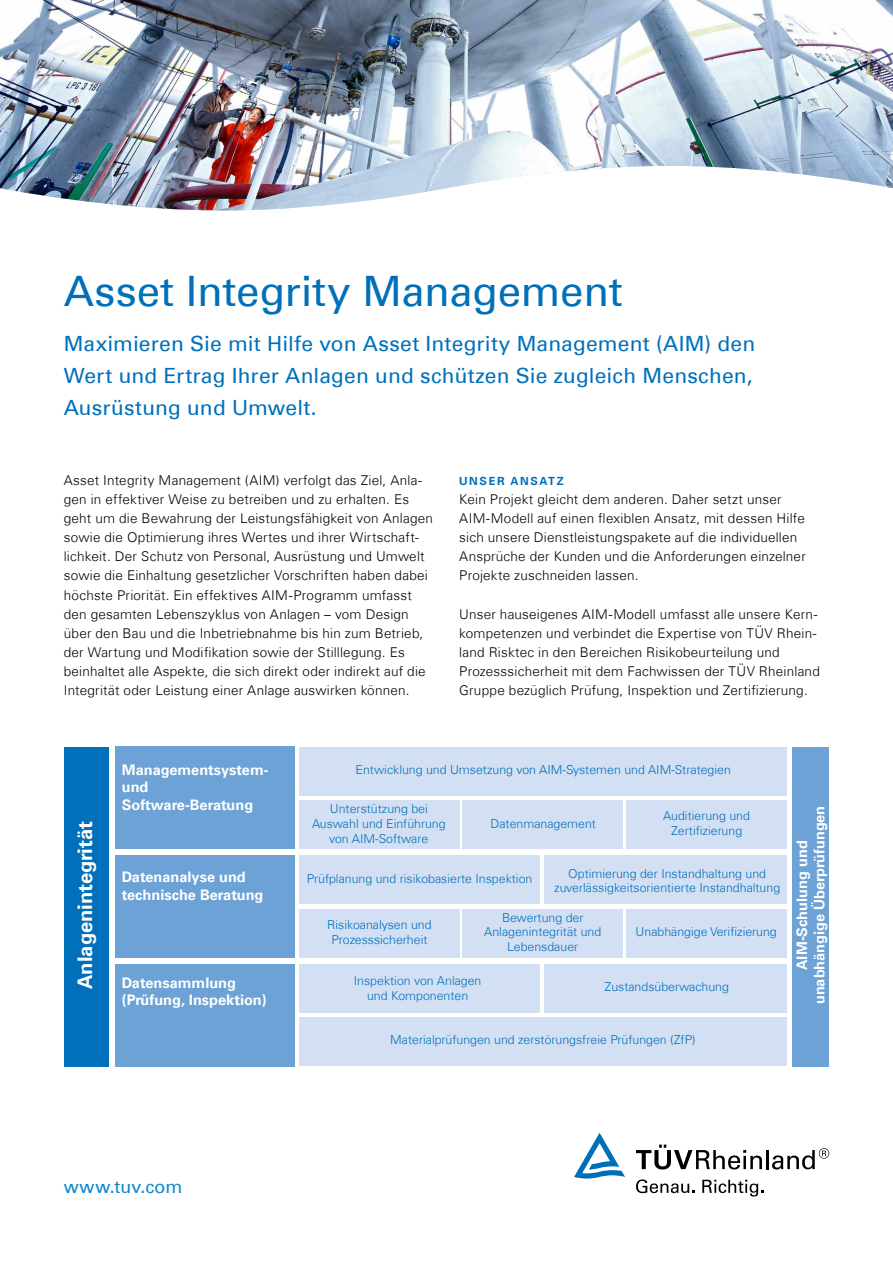
<style>
.page{position:relative;width:893px;height:1263px;background:#fff}
.page>*{position:absolute;margin:0;border:0;box-sizing:border-box;transform-origin:0 0}
.t1{font:42px "Univers Com 55 Roman";letter-spacing:-.005em;color:#0070ba}
.t2{font:21px/32px "Univers Com 55 Roman";letter-spacing:.01em;color:#0070ba}
.t3{font:700 20.1px "Univers Com 65";color:#fff}
.t4{font:18px "Univers Com 55 Roman";letter-spacing:.01em;color:#0f87c9}
.t5{font:700 14.55px/17.5px "Univers Com 65";color:#fff}
.t6{font:300 13.5px/19.2px "Univers Com 45";letter-spacing:.015em;color:#000}
.t7{font:300 12.3px/14.9px "Univers Com 45";color:#0070ba;text-align:center}
.t8{font:700 11.25px "Univers Com 65";letter-spacing:.145em;color:#0070ba}
</style>
<div class="page">
<svg style="left:636px;top:1144px;width:126px;height:25px"></svg>
<hr style="left:766px;top:1150px;width:3px;height:19px;background:#000">
<svg style="left:772px;top:1148px;width:57px;height:21px"></svg>
<svg style="left:636px;top:1179px;width:58px;height:14px"></svg>
<svg style="left:702px;top:1180px;width:61px;height:16px"></svg>
<svg style="left:574px;top:1133px;width:51px;height:45px"></svg>
<img style="left:0;top:0;width:893px;height:210px">
<div style="left:65px;top:747px;width:44px;height:319px;background:#0070ba"></div>
<div style="left:792px;top:747px;width:37px;height:319px;background:#6da2d7"></div>
<div style="left:115px;top:747px;width:180px;height:102px;background:#6da2d7"></div>
<div style="left:299px;top:747px;width:488px;height:49px;background:#d3dff3"></div>
<div style="left:299px;top:800px;width:160px;height:49px;background:#d3dff3"></div>
<div style="left:462px;top:800px;width:161px;height:49px;background:#d3dff3"></div>
<div style="left:626px;top:800px;width:161px;height:49px;background:#d3dff3"></div>
<div style="left:115px;top:855px;width:180px;height:102px;background:#6da2d7"></div>
<div style="left:299px;top:855px;width:241px;height:49px;background:#d3dff3"></div>
<div style="left:299px;top:908px;width:160px;height:49px;background:#d3dff3"></div>
<div style="left:462px;top:908px;width:161px;height:49px;background:#d3dff3"></div>
<div style="left:626px;top:908px;width:161px;height:49px;background:#d3dff3"></div>
<div style="left:115px;top:964px;width:180px;height:102px;background:#6da2d7"></div>
<div style="left:299px;top:1017px;width:488px;height:49px;background:#d3dff3"></div>
<div style="left:544px;top:855px;width:242px;height:49px;background:#d3dff3"></div>
<div style="left:299px;top:964px;width:241px;height:49px;background:#d3dff3"></div>
<div style="left:544px;top:964px;width:242px;height:49px;background:#d3dff3"></div>
<h1 class="t1" style="left:64px;top:266px;width:560px">Asset Integrity Management</h1>
<h2 class="t2" style="left:64px;top:327px;width:693px">Maximieren Sie mit Hilfe von Asset Integrity Management (AIM) den<br>Wert und Ertrag Ihrer Anlagen und schützen Sie zugleich Menschen,<br>Ausrüstung und Umwelt.</h2>
<p class="t6" style="left:64px;top:470px;width:371px">Asset Integrity Management (AIM) verfolgt das Ziel, Anla&shy;gen in effektiver Weise zu betreiben und zu erhalten. Es geht um die Bewahrung der Leistungsfähigkeit von Anlagen sowie die Optimierung ihres Wertes und ihrer Wirtschaft&shy;lichkeit. Der Schutz von Personal, Ausrüstung und Umwelt sowie die Einhaltung gesetzlicher Vorschriften haben dabei höchste Priorität. Ein effektives AIM-Programm umfasst den gesamten Lebenszyklus von Anlagen – vom Design über den Bau und die Inbetriebnahme bis hin zum Betrieb, der Wartung und Modifikation sowie der Stilllegung. Es beinhaltet alle Aspekte, die sich direkt oder indirekt auf die Integrität oder Leistung einer Anlage auswirken können.</p>
<p class="t8" style="left:459px;top:474px;width:106px">UNSER ANSATZ</p>
<p class="t6" style="left:459px;top:489px;width:348px">Kein Projekt gleicht dem anderen. Daher setzt unser AIM-Modell auf einen flexiblen Ansatz, mit dessen Hilfe sich unsere Dienstleistungspakete auf die individuellen Ansprüche der Kunden und die Anforderungen einzelner Projekte zuschneiden lassen.</p>
<p class="t6" style="left:459px;top:604px;width:362px">Unser hauseigenes AIM-Modell umfasst alle unsere Kern&shy;kompetenzen und verbindet die Expertise von TÜV Rhein&shy;land Risktec in den Bereichen Risikobeurteilung und Prozesssicherheit mit dem Fachwissen der TÜV Rheinland Gruppe bezüglich Prüfung, Inspektion und Zertifizierung.</p>
<h3 class="t3" style="left:73px;top:989px;width:169px;rotate:-90deg">Anlagenintegrität</h3>
<p class="t5" style="left:122px;top:761px;width:148px">Managementsystem&shy;und<br>Software-Beratung</p>
<p class="t5" style="left:122px;top:868px;width:143px">Datenanalyse und technische Beratung</p>
<p class="t5" style="left:122px;top:974px;width:146px">Datensammlung (Prüfung, Inspektion)</p>
<p class="t7" style="left:355px;top:762px;width:377px">Entwicklung und Umsetzung von AIM-Systemen und AIM-Strategien</p>
<p class="t7" style="left:312px;top:801px;width:135px">Unterstützung bei<br>Auswahl und Einführung von AIM-Software</p>
<p class="t7" style="left:663px;top:809px;width:88px">Auditierung und<br>Zertifizierung</p>
<p class="t7" style="left:491px;top:816px;width:107px">Datenmanagement</p>
<p class="t7" style="left:307px;top:871px;width:227px">Prüfplanung und risikobasierte Inspektion</p>
<p class="t7" style="left:554px;top:866px;width:227px">Optimierung der Instandhaltung und zuverlässigkeitsorientierte Instandhaltung</p>
<p class="t7" style="left:484px;top:910px;width:119px">Bewertung der<br>Anlagenintegrität und<br>Lebensdauer</p>
<p class="t7" style="left:327px;top:917px;width:106px">Risikoanalysen und<br>Prozesssicherheit</p>
<p class="t7" style="left:636px;top:924px;width:143px">Unabhängige Verifizierung</p>
<p class="t7" style="left:354px;top:973px;width:129px">Inspektion von Anlagen und Komponenten</p>
<p class="t7" style="left:390px;top:1032px;width:307px">Materialprüfungen und zerstörungsfreie Prüfungen (ZfP)</p>
<p class="t7" style="left:604px;top:979px;width:126px">Zustandsüberwachung</p>
<p class="t5" style="left:793px;top:1004px;width:200px;text-align:center;rotate:-90deg">AIM-Schulung und unabhängige Überprüfungen</p>
<h3 class="t4" style="left:64px;top:1175px;width:120px">www.tuv.com</h3>
</div>
